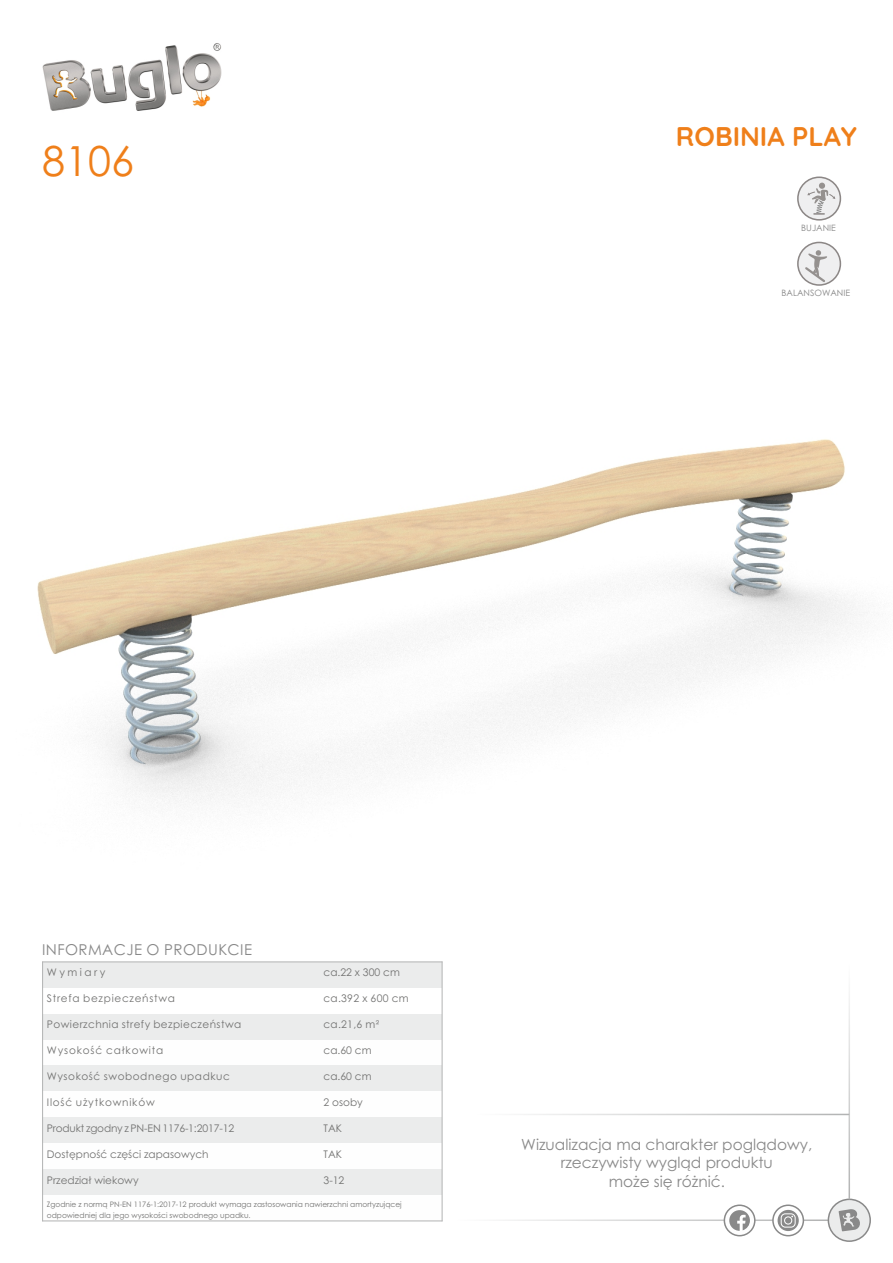
<style>
.page{position:relative;width:893px;height:1263px;background:#fff}
.page>*{position:absolute;margin:0;border:0;box-sizing:border-box;transform-origin:0 0}
.t1{font:41.4px "Century Gothic";color:#ef7f1a}
.t2{font:700 27px "Quicksand";color:#ef7f1a}
.t3{font:15.3px/18.3px "Century Gothic";color:#898989;text-align:center}
.t4{font:15px "Century Gothic";letter-spacing:.03em;color:#898989}
.t5{font:10.5px "Century Gothic";letter-spacing:.04em;color:#727271}
.t6{font:10.5px "Century Gothic";color:#727271}
.t7{font:10.5px "Century Gothic";letter-spacing:-.015em;color:#727271}
.t8{font:10.5px "Century Gothic";letter-spacing:.065em;color:#727271}
.t9{font:10.5px "Century Gothic";letter-spacing:.08em;color:#727271}
.t10{font:10.5px "Century Gothic";letter-spacing:.075em;color:#727271}
.t11{font:10.5px "Century Gothic";letter-spacing:.235em;color:#727271}
.t12{font:8.7px "Century Gothic";color:#898989}
.t13{font:7.5px/11.2px "Century Gothic";color:#727271}
</style>
<div class="page">
<img style="left:37px;top:248px;width:830px;height:558px">
<div style="left:798px;top:177px;width:42px;height:43px;background:#efeff0;border-radius:50%"></div>
<div style="left:797px;top:176px;width:44px;height:45px;border:2px solid #8c8786;border-radius:50%"></div>
<div style="left:819px;top:182px;width:6px;height:7px;background:#95918f;border-radius:50%"></div>
<svg style="left:807px;top:188px;width:28px;height:27px"></svg>
<hr style="left:456px;top:1219px;width:373px;height:2px;background:#b2b3b3">
<div style="left:43px;top:962px;width:276px;height:26px;background:#ebecec"></div>
<div style="left:319px;top:962px;width:123px;height:26px;background:#ebecec"></div>
<div style="left:43px;top:1014px;width:276px;height:25px;background:#ebecec"></div>
<div style="left:319px;top:1014px;width:123px;height:25px;background:#ebecec"></div>
<div style="left:43px;top:1065px;width:276px;height:26px;background:#ebecec"></div>
<div style="left:319px;top:1065px;width:123px;height:26px;background:#ebecec"></div>
<div style="left:43px;top:1117px;width:276px;height:26px;background:#ebecec"></div>
<div style="left:319px;top:1117px;width:123px;height:26px;background:#ebecec"></div>
<div style="left:43px;top:1169px;width:276px;height:26px;background:#ebecec"></div>
<div style="left:319px;top:1169px;width:123px;height:26px;background:#ebecec"></div>
<hr style="left:42px;top:961px;width:1px;height:260px;background:#b2b3b3">
<svg style="left:442px;top:1195px;width:1px;height:26px"></svg>
<hr style="left:442px;top:961px;width:1px;height:234px;background:#b2b3b3">
<hr style="left:42px;top:1220px;width:400px;height:1px;background:#b2b3b3">
<hr style="left:42px;top:961px;width:400px;height:1px;background:#b2b3b3">
<img style="left:42px;top:43px;width:180px;height:68px">
<div style="left:828px;top:1198px;width:43px;height:44px;background:#ebecec;border:2px solid #898989;border-radius:50%"></div>
<svg style="left:839px;top:1209px;width:21px;height:22px"></svg>
<svg style="left:724px;top:1204px;width:31px;height:32px"></svg>
<svg style="left:729px;top:1210px;width:21px;height:21px"></svg>
<svg style="left:772px;top:1204px;width:32px;height:32px"></svg>
<svg style="left:778px;top:1210px;width:21px;height:21px"></svg>
<svg style="left:781px;top:1213px;width:15px;height:14px"></svg>
<hr style="left:848px;top:963px;width:2px;height:236px;background:#b2b3b3">
<hr style="left:477px;top:1114px;width:372px;height:1px;background:#b2b3b3">
<div style="left:798px;top:242px;width:42px;height:43px;background:#efeff0;border-radius:50%"></div>
<div style="left:797px;top:242px;width:44px;height:44px;border:2px solid #8c8786;border-radius:50%"></div>
<svg style="left:803px;top:250px;width:24px;height:34px"></svg>
<h1 class="t1" style="left:42px;top:145px;width:93px">8106</h1>
<h2 class="t2" style="left:676px;top:119px;width:183px">ROBINIA PLAY</h2>
<p class="t12" style="left:801px;top:225px;width:36px">BUJANIE</p>
<p class="t12" style="left:781px;top:289px;width:70px">BALANSOWANIE</p>
<h3 class="t4" style="left:42px;top:944px;width:212px">INFORMACJE O PRODUKCIE</h3>
<h3 class="t11" style="left:47px;top:968px;width:60px">Wymiary</h3>
<h3 class="t5" style="left:324px;top:968px;width:78px">ca.22 x 300 cm</h3>
<h3 class="t8" style="left:47px;top:994px;width:130px">Strefa bezpieczeństwa</h3>
<h3 class="t5" style="left:324px;top:994px;width:87px">ca.392 x 600 cm</h3>
<h3 class="t5" style="left:47px;top:1020px;width:196px">Powierzchnia strefy bezpieczeństwa</h3>
<h3 class="t5" style="left:324px;top:1020px;width:57px">ca.21,6 m²</h3>
<h3 class="t9" style="left:47px;top:1046px;width:118px">Wysokość całkowita</h3>
<h3 class="t5" style="left:324px;top:1046px;width:50px">ca.60 cm</h3>
<h3 class="t5" style="left:47px;top:1072px;width:185px">Wysokość swobodnego upadkuc</h3>
<h3 class="t5" style="left:324px;top:1072px;width:50px">ca.60 cm</h3>
<h3 class="t10" style="left:47px;top:1098px;width:109px">Ilość użytkowników</h3>
<h3 class="t5" style="left:324px;top:1098px;width:41px">2 osoby</h3>
<h3 class="t7" style="left:47px;top:1124px;width:189px">Produkt zgodny z PN-EN 1176-1:2017-12</h3>
<h3 class="t5" style="left:324px;top:1124px;width:20px">TAK</h3>
<h3 class="t6" style="left:47px;top:1150px;width:163px">Dostępność części zapasowych</h3>
<h3 class="t5" style="left:324px;top:1150px;width:20px">TAK</h3>
<h3 class="t6" style="left:47px;top:1176px;width:93px">Przedział wiekowy</h3>
<h3 class="t5" style="left:324px;top:1176px;width:22px">3-12</h3>
<p class="t13" style="left:47px;top:1199px;width:356px">Zgodnie z normą PN-EN 1176-1:2017-12 produkt wymaga zastosowania nawierzchni amortyzującej odpowiedniej dla jego wysokości swobodnego upadku.</p>
<h3 class="t3" style="left:521px;top:1137px;width:293px">Wizualizacja ma charakter poglądowy, rzeczywisty wygląd produktu<br>może się różnić.</h3>
</div>
